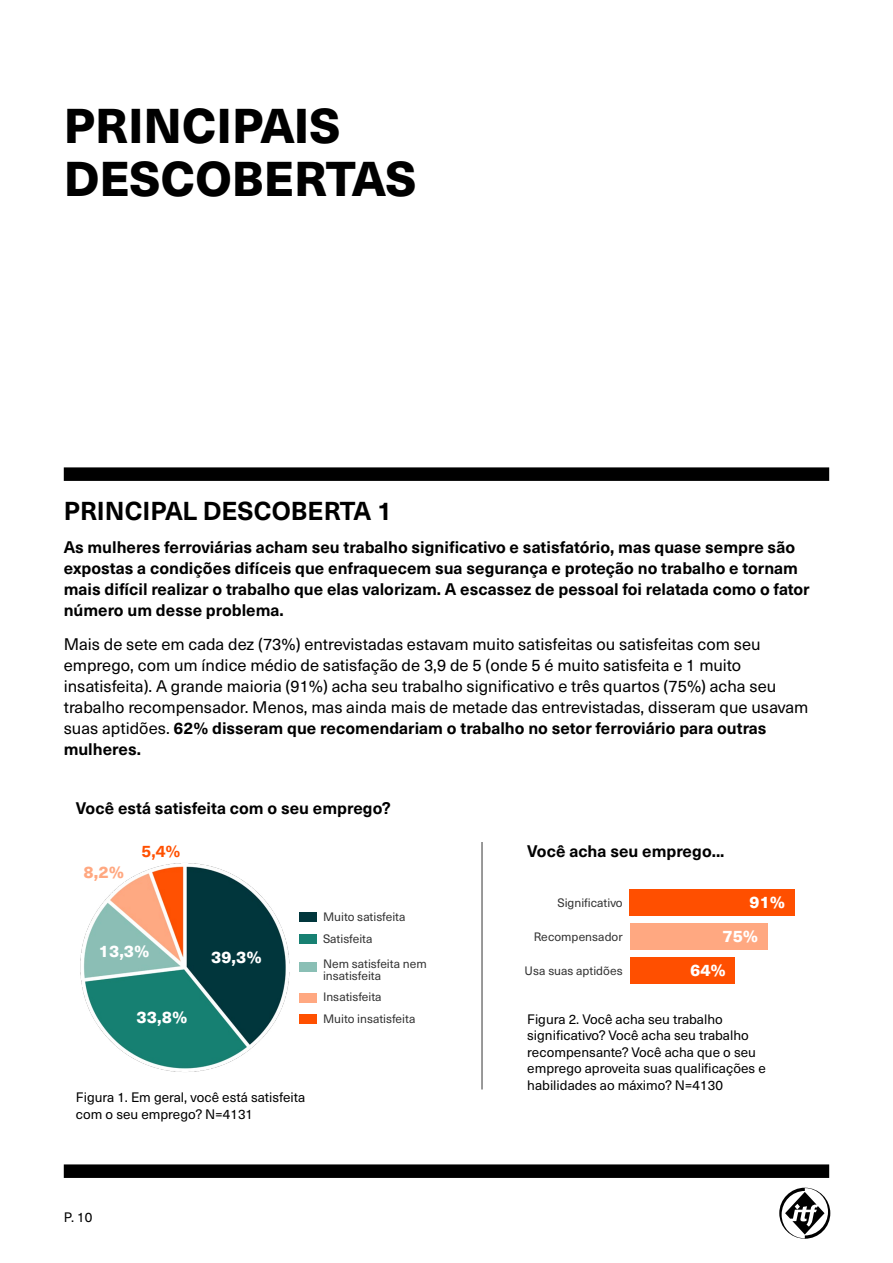
<style>
.page{position:relative;width:893px;height:1263px;background:#fff}
.page>*{position:absolute;margin:0;border:0;box-sizing:border-box;transform-origin:0 0}
.t1{font:800 48px/52.5px "Neue Haas Unica W1 G";color:#000}
.t2{font:700 25.5px "Neue Haas Unica W1 G";color:#000}
.t3{font:16.5px/21px "Neue Haas Unica W1 G";color:#000}
.t4{font:700 16.5px/21px "Neue Haas Unica W1 G";color:#000}
.t5{font:800 16.5px "Neue Haas Unica W1 G";color:#fff}
.t6{font:800 16.5px "Neue Haas Unica W1 G";color:#ffa881}
.t7{font:700 16.5px "Neue Haas Unica W1 G";color:#ff5000}
.t8{font:13.5px/16.5px "Neue Haas Unica W1 G";color:#000}
.t9{font:12px/21.8px "Neue Haas Unica W1 G";color:#333}
.s1{font-weight:700}
</style>
<div class="page">
<svg style="left:779px;top:1188px;width:51px;height:51px"></svg>
<div style="left:64px;top:467px;width:765px;height:14px;background:#000"></div>
<div style="left:64px;top:1164px;width:765px;height:14px;background:#000"></div>
<img style="left:80px;top:863px;width:209px;height:209px">
<div style="left:300px;top:913px;width:17px;height:9px;background:#01363c"></div>
<div style="left:300px;top:934px;width:17px;height:10px;background:#178072"></div>
<div style="left:300px;top:962px;width:17px;height:9px;background:#8abfb5"></div>
<div style="left:300px;top:993px;width:17px;height:10px;background:#ffa881"></div>
<div style="left:300px;top:1014px;width:17px;height:10px;background:#ff5000"></div>
<hr style="left:482px;top:842px;width:1px;height:247px;background:#000">
<div style="left:631px;top:957px;width:104px;height:27px;background:#ff4f00"></div>
<div style="left:630px;top:889px;width:165px;height:27px;background:#ff4f00"></div>
<div style="left:631px;top:923px;width:137px;height:27px;background:#ffa881"></div>
<h1 class="t1" style="left:64px;top:97px;width:354px">PRINCIPAIS<br>DESCOBERTAS</h1>
<h2 class="t2" style="left:64px;top:491px;width:330px">PRINCIPAL DESCOBERTA 1</h2>
<p class="t4" style="left:64px;top:536px;width:747px">As mulheres ferroviárias acham seu trabalho significativo e satisfatório, mas quase sempre são expostas a condições difíceis que enfraquecem sua segurança e proteção no trabalho e tornam mais difícil realizar o trabalho que elas valorizam. A escassez de pessoal foi relatada como o fator número um desse problema.</p>
<p class="t3" style="left:64px;top:633px;width:746px">Mais de sete em cada dez (73%) entrevistadas estavam muito satisfeitas ou satisfeitas com seu emprego, com um índice médio de satisfação de 3,9 de 5 (onde 5 é muito satisfeita e 1 muito insatisfeita). A grande maioria (91%) acha seu trabalho significativo e três quartos (75%) acha seu trabalho recompensador. Menos, mas ainda mais de metade das entrevistadas, disseram que usavam suas aptidões. <span class="s1">62% disseram que recomendariam o trabalho no setor ferroviário para outras mulheres.</span></p>
<p class="t4" style="left:76px;top:796px;width:316px">Você está satisfeita com o seu emprego?</p>
<p class="t6" style="left:84px;top:859px;width:42px">8,2%</p>
<p class="t7" style="left:142px;top:838px;width:41px">5,4%</p>
<p class="t5" style="left:99px;top:938px;width:52px">13,3%</p>
<p class="t5" style="left:137px;top:1004px;width:52px">33,8%</p>
<p class="t5" style="left:211px;top:944px;width:52px">39,3%</p>
<p class="t9" style="left:323px;top:905px;width:84px">Muito satisfeita<br>Satisfeita</p>
<p class="t9" style="left:323px;top:957px;width:105px;line-height:12px">Nem satisfeita nem insatisfeita</p>
<p class="t9" style="left:323px;top:985px;width:94px">Insatisfeita<br>Muito insatisfeita</p>
<p class="t8" style="left:76px;top:1088px;width:231px">Figura 1. Em geral, você está satisfeita com o seu emprego? N=4131</p>
<p class="t8" style="left:64px;top:1208px;width:30px">P. 10</p>
<p class="t4" style="left:527px;top:840px;width:199px">Você acha seu emprego...</p>
<p class="t9" style="left:557px;top:891px;width:67px">Significativo</p>
<p class="t9" style="left:534px;top:925px;width:90px">Recompensador</p>
<p class="t9" style="left:525px;top:959px;width:100px">Usa suas aptidões</p>
<p class="t5" style="left:749px;top:890px;width:37px">91%</p>
<p class="t5" style="left:722px;top:924px;width:37px">75%</p>
<p class="t5" style="left:690px;top:957px;width:37px">64%</p>
<p class="t8" style="left:527px;top:1010px;width:240px">Figura 2. Você acha seu trabalho significativo? Você acha seu trabalho recompensante? Você acha que o seu emprego aproveita suas qualificações e habilidades ao máximo? N=4130</p>
</div>
